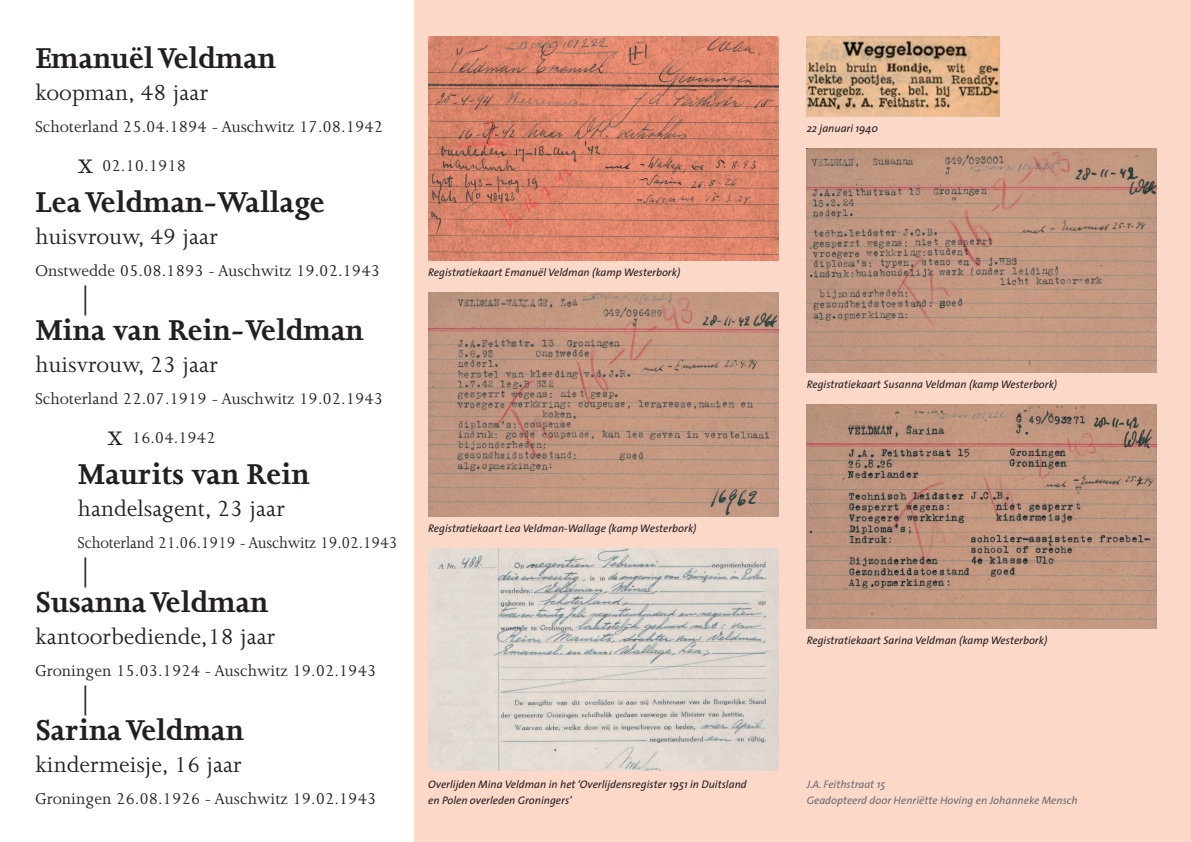
<style>
.page{position:relative;width:1191px;height:842px;background:#fff}
.page>*{position:absolute;margin:0;border:0;box-sizing:border-box;transform-origin:0 0}
.t1{font:700 33px "Joanna";color:#231f20}
.t2{font:30px "Joanna";color:#231f20}
.t3{font:25px "Joanna";color:#231f20}
.t4{font:18px/39px "Joanna";color:#231f20}
.t5{font:18px "Joanna";color:#231f20;scale:.94 1}
.t6{font:italic 11px/16px "The Sans";color:#231f20}
.t7{font:italic 11px/16px "The Sans";color:#6c6d70}
.s1{font-size:33px}
</style>
<div class="page">
<div style="left:414px;top:0;width:777px;height:842px;background:#fcd8c8"></div>
<img style="left:807px;top:148px;width:350px;height:224px">
<img style="left:428px;top:292px;width:350px;height:224px">
<img style="left:806px;top:404px;width:351px;height:224px">
<img style="left:428px;top:36px;width:350px;height:224px">
<img style="left:806px;top:36px;width:193px;height:80px">
<img style="left:428px;top:548px;width:350px;height:223px">
<h1 class="t1" style="left:35px;top:40px;width:242px">Emanuël Veldman</h1>
<h3 class="t3" style="left:35px;top:79px;width:174px">koopman, 48 jaar</h3>
<h3 class="t4" style="left:78px;top:107px;width:307px;text-indent:-43px">Schoterland 25.04.1894 - Auschwitz 17.08.1942 <span class="s1">x</span> 02.10.1918</h3>
<h1 class="t1" style="left:35px;top:184px;width:291px">Lea Veldman-Wallage</h1>
<h3 class="t3" style="left:35px;top:223px;width:184px">huisvrouw, 49 jaar</h3>
<h3 class="t4" style="left:35px;top:251px;width:346px">Onstwedde 05.08.1893 - Auschwitz 19.02.1943</h3>
<h2 class="t2" style="left:78px;top:283px;width:17px">|</h2>
<h1 class="t1" style="left:35px;top:312px;width:330px">Mina van Rein-Veldman</h1>
<h3 class="t3" style="left:35px;top:351px;width:184px">huisvrouw, 23 jaar</h3>
<h3 class="t4" style="left:107px;top:379px;width:277px;text-indent:-72px">Schoterland 22.07.1919 - Auschwitz 19.02.1943 <span class="s1">x</span> 16.04.1942</h3>
<h1 class="t1" style="left:78px;top:456px;width:233px">Maurits van Rein</h1>
<h3 class="t3" style="left:78px;top:495px;width:208px">handelsagent, 23 jaar</h3>
<h3 class="t5" style="left:78px;top:533px;width:341px">Schoterland 21.06.1919 - Auschwitz 19.02.1943</h3>
<h2 class="t2" style="left:78px;top:555px;width:17px">|</h2>
<h1 class="t1" style="left:35px;top:584px;width:234px">Susanna Veldman</h1>
<h3 class="t3" style="left:35px;top:623px;width:242px">kantoorbediende,18 jaar</h3>
<h3 class="t4" style="left:35px;top:651px;width:342px">Groningen 15.03.1924 - Auschwitz 19.02.1943</h3>
<h2 class="t2" style="left:78px;top:683px;width:17px">|</h2>
<h1 class="t1" style="left:35px;top:712px;width:210px">Sarina Veldman</h1>
<h3 class="t3" style="left:35px;top:751px;width:208px">kindermeisje, 16 jaar</h3>
<h3 class="t4" style="left:35px;top:779px;width:342px">Groningen 26.08.1926 - Auschwitz 19.02.1943</h3>
<p class="t6" style="left:428px;top:264px;width:254px">Registratiekaart Emanuël Veldman (kamp Westerbork)</p>
<p class="t6" style="left:428px;top:520px;width:270px">Registratiekaart Lea Veldman-Wallage (kamp Westerbork)</p>
<p class="t6" style="left:428px;top:776px;width:320px">Overlijden Mina Veldman in het ‘Overlijdensregister 1951 in Duitsland en Polen overleden Groningers’</p>
<p class="t6" style="left:806px;top:120px;width:73px">22 januari 1940</p>
<p class="t6" style="left:806px;top:376px;width:252px">Registratiekaart Susanna Veldman (kamp Westerbork)</p>
<p class="t6" style="left:806px;top:632px;width:242px">Registratiekaart Sarina Veldman (kamp Westerbork)</p>
<p class="t7" style="left:806px;top:776px;width:272px">J.A. Feithstraat 15<br>Geadopteerd door Henriëtte Hoving en Johanneke Mensch</p>
</div>
